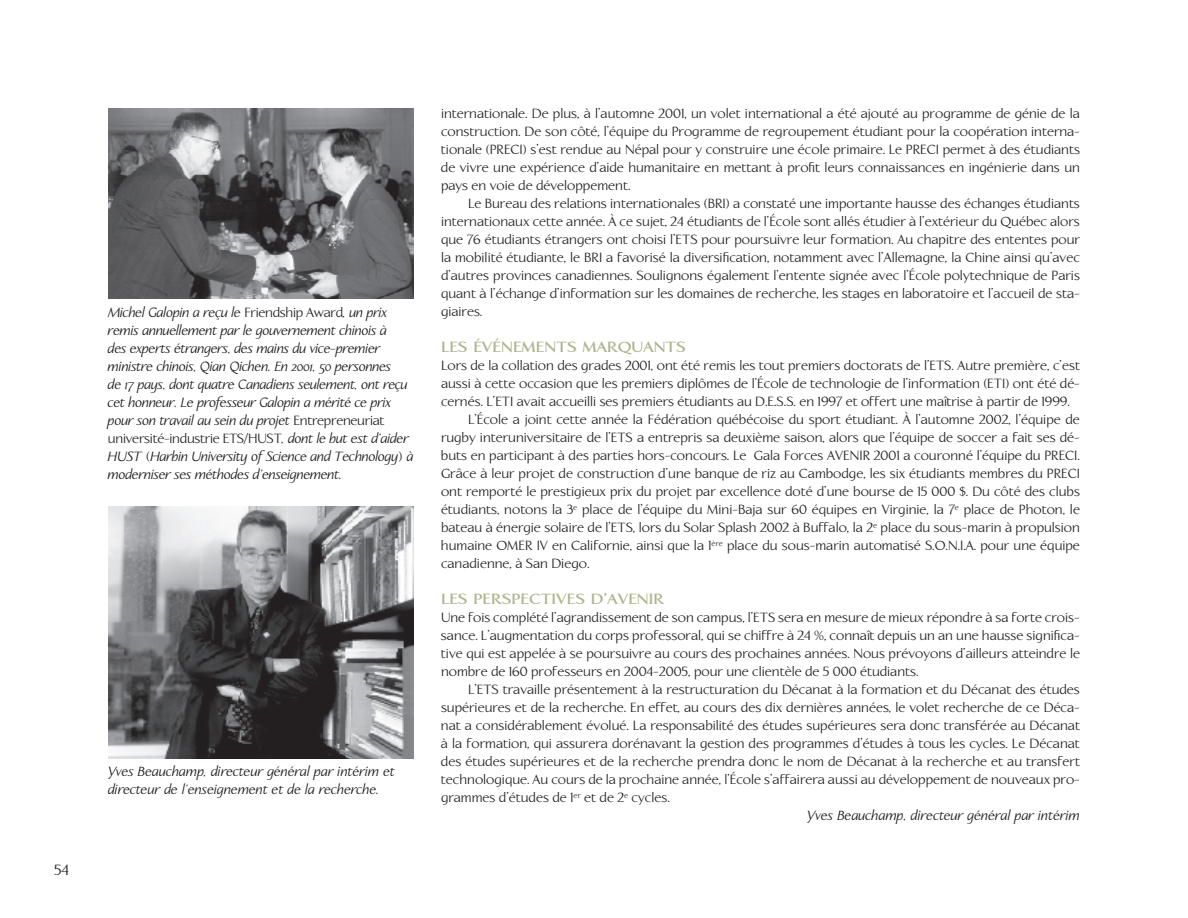
<style>
.page{position:relative;width:1188px;height:918px;background:#fff}
.page>*{position:absolute;margin:0;border:0;box-sizing:border-box;transform-origin:0 0}
.t1{font:700 15px "Linotype Aperto";color:#adb58d;scale:1.1 1}
.t2{font:15px "Linotype Aperto";color:#231f20}
.t3{font:13.5px/18px "Linotype Aperto";color:#231f20;text-align:justify}
.t4{font:italic 13.5px/18px "Linotype Aperto";letter-spacing:-.02em;color:#231f20}
.t5{font:italic 13.5px/18px "Linotype Aperto";color:#231f20}
.s1{font-style:normal}
</style>
<div class="page">
<img style="left:108px;top:108px;width:306px;height:191px">
<img style="left:108px;top:507px;width:306px;height:252px">
<p class="t2" style="left:54px;top:862px;width:16px">54</p>
<p class="t4" style="left:108px;top:303px;width:307px">Michel Galopin a reçu le <span class="s1">Friendship Award</span>, un prix remis annuellement par le gouvernement chinois à<br>des experts étrangers, des mains du vice-premier ministre chinois, Qian Qichen. En 2001, 50 personnes<br>de 17 pays, dont quatre Canadiens seulement, ont reçu cet honneur. Le professeur Galopin a mérité ce prix pour son travail au sein du projet <span class="s1">Entrepreneuriat université-industrie ETS/HUST</span>, dont le but est d’aider HUST (Harbin University of Science and Technology) à moderniser ses méthodes d’enseignement.</p>
<p class="t5" style="left:108px;top:763px;width:288px">Yves Beauchamp, directeur général par intérim et directeur de l’enseignement et de la recherche.</p>
<p class="t3" style="left:441px;top:105px;width:641px">internationale. De plus, à l’automne 2001, un volet international a été ajouté au programme de génie de la construction. De son côté, l’équipe du Programme de regroupement étudiant pour la coopération interna&shy;tionale (PRECI) s’est rendue au Népal pour y construire une école primaire. Le PRECI permet à des étudiants de vivre une expérience d’aide humanitaire en mettant à profit leurs connaissances en ingénierie dans un pays en voie de développement.</p>
<p class="t3" style="left:441px;top:195px;width:641px;text-indent:27px">Le Bureau des relations internationales (BRI) a constaté une importante hausse des échanges étudiants internationaux cette année. À ce sujet, 24 étudiants de l’École sont allés étudier à l’extérieur du Québec alors que 76 étudiants étrangers ont choisi l’ETS pour poursuivre leur formation. Au chapitre des ententes pour la mobilité étudiante, le BRI a favorisé la diversification, notamment avec l’Allemagne, la Chine ainsi qu’avec d’autres provinces canadiennes. Soulignons également l’entente signée avec l’École polytechnique de Paris quant à l’échange d’information sur les domaines de recherche, les stages en laboratoire et l’accueil de sta&shy;giaires.</p>
<p class="t1" style="left:441px;top:338px;width:224px">LES ÉVÉNEMENTS MARQUANTS</p>
<p class="t3" style="left:441px;top:357px;width:641px">Lors de la collation des grades 2001, ont été remis les tout premiers doctorats de l’ETS. Autre première, c’est</p>
<p class="t3" style="left:441px;top:375px;width:640px">aussi à cette occasion que les premiers diplômes de l’École de technologie de l’information (ETI) ont été dé-</p>
<p class="t3" style="left:441px;top:393px;width:630px">cernés. L’ETI avait accueilli ses premiers étudiants au D.E.S.S. en 1997 et offert une maîtrise à partir de 1999.</p>
<p class="t3" style="left:468px;top:411px;width:613px">L’École a joint cette année la Fédération québécoise du sport étudiant. À l’automne 2002, l’équipe de</p>
<p class="t3" style="left:441px;top:429px;width:640px">rugby interuniversitaire de l’ETS a entrepris sa deuxième saison, alors que l’équipe de soccer a fait ses dé-</p>
<p class="t3" style="left:441px;top:447px;width:640px">buts en participant à des parties hors-concours. Le Gala Forces AVENIR 2001 a couronné l’équipe du PRECI.</p>
<p class="t3" style="left:441px;top:465px;width:641px">Grâce à leur projet de construction d’une banque de riz au Cambodge, les six étudiants membres du PRECI</p>
<p class="t3" style="left:441px;top:483px;width:641px">ont remporté le prestigieux prix du projet par excellence doté d’une bourse de 15 000 $. Du côté des clubs</p>
<p class="t3" style="left:441px;top:501px;width:640px">étudiants, notons la 3<sup>e</sup> place de l’équipe du Mini-Baja sur 60 équipes en Virginie, la 7<sup>e</sup> place de Photon, le</p>
<p class="t3" style="left:441px;top:519px;width:640px">bateau à énergie solaire de l’ETS, lors du Solar Splash 2002 à Buffalo, la 2<sup>e</sup> place du sous-marin à propulsion</p>
<p class="t3" style="left:441px;top:537px;width:640px">humaine OMER IV en Californie, ainsi que la 1<sup>ère</sup> place du sous-marin automatisé S.O.N.I.A. pour une équipe</p>
<p class="t3" style="left:441px;top:555px;width:150px">canadienne, à San Diego.</p>
<p class="t1" style="left:441px;top:590px;width:204px">LES PERSPECTIVES D’AVENIR</p>
<p class="t3" style="left:441px;top:609px;width:641px">Une fois complété l’agrandissement de son campus, l’ETS sera en mesure de mieux répondre à sa forte crois&shy;sance. L’augmentation du corps professoral, qui se chiffre à 24 %, connaît depuis un an une hausse significa&shy;tive qui est appelée à se poursuivre au cours des prochaines années. Nous prévoyons d’ailleurs atteindre le nombre de 160 professeurs en 2004-2005, pour une clientèle de 5 000 étudiants.</p>
<p class="t3" style="left:468px;top:681px;width:613px">L’ETS travaille présentement à la restructuration du Décanat à la formation et du Décanat des études</p>
<p class="t3" style="left:441px;top:699px;width:640px">supérieures et de la recherche. En effet, au cours des dix dernières années, le volet recherche de ce Déca-</p>
<p class="t3" style="left:441px;top:717px;width:641px">nat a considérablement évolué. La responsabilité des études supérieures sera donc transférée au Décanat</p>
<p class="t3" style="left:441px;top:735px;width:640px">à la formation, qui assurera dorénavant la gestion des programmes d’études à tous les cycles. Le Décanat</p>
<p class="t3" style="left:441px;top:753px;width:641px">des études supérieures et de la recherche prendra donc le nom de Décanat à la recherche et au transfert</p>
<p class="t3" style="left:441px;top:771px;width:641px">technologique. Au cours de la prochaine année, l’École s’affairera aussi au développement de nouveaux pro-</p>
<p class="t3" style="left:441px;top:789px;width:230px">grammes d’études de 1<sup>er</sup> et de 2<sup>e</sup> cycles.</p>
<p class="t5" style="left:807px;top:807px;width:274px">Yves Beauchamp, directeur général par intérim</p>
</div>
